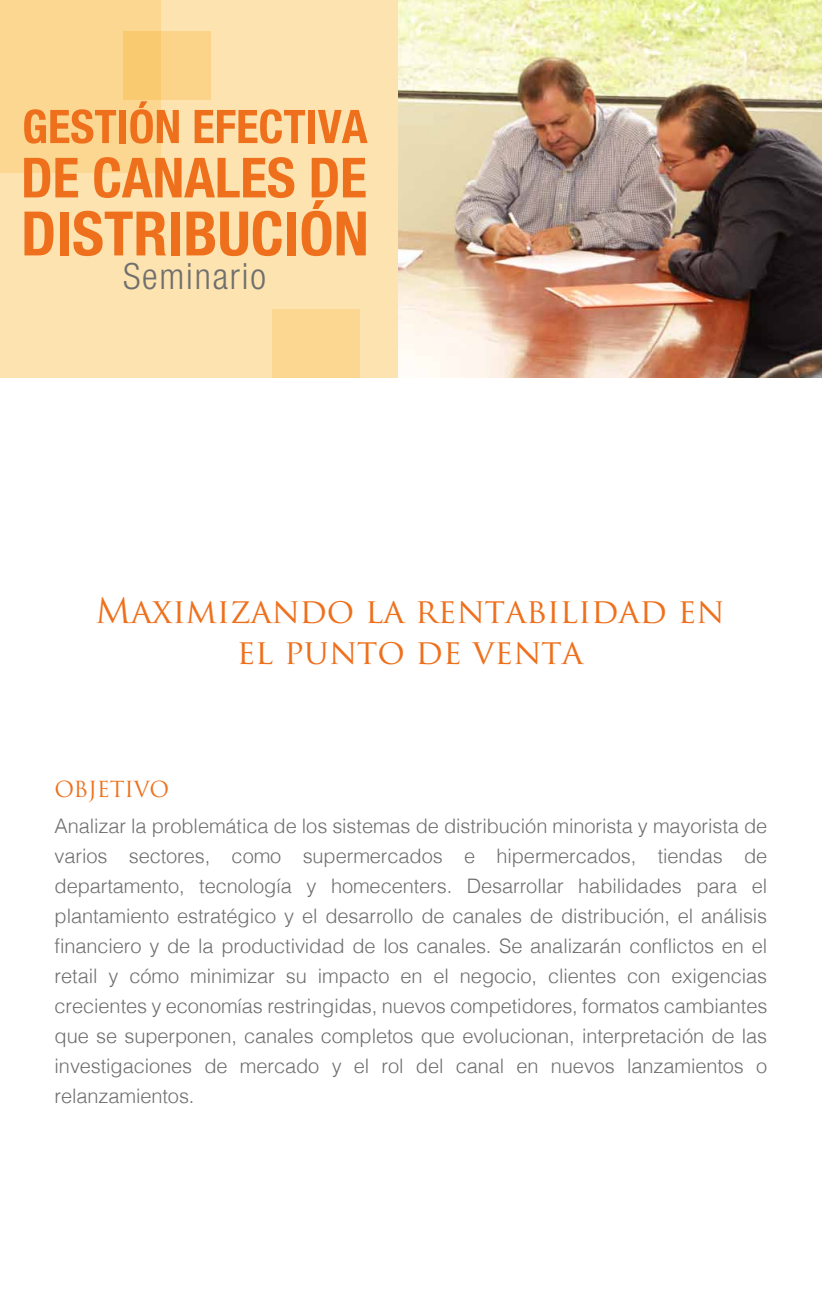
<style>
.page{position:relative;width:822px;height:1304px;background:#fff}
.page>*{position:absolute;margin:0;border:0;box-sizing:border-box;transform-origin:0 0}
.t1{font:300 condensed 36.2px "Helvetica Neue LT Std";letter-spacing:.05em;color:#706f6f}
.t2{font:34px/40.8px "Trajan Pro";letter-spacing:-.005em;color:#ee701c;text-align:center}
.t3{font:21.6px "Trajan Pro";letter-spacing:-.01em;color:#ee701c}
.t4{font:300 20px/30px "Helvetica";letter-spacing:-.005em;color:#706f6f;text-align:justify}
</style>
<div class="page">
<div style="left:0;top:0;width:821px;height:378px;background:#fce3af"></div>
<img style="left:398px;top:0;width:423px;height:378px">
<div style="left:0;top:0;width:160px;height:173px;background:#fbd792"></div>
<div style="left:123px;top:31px;width:87px;height:69px;background:linear-gradient(to right,#fac86d,#fbd691)"></div>
<div style="left:272px;top:309px;width:88px;height:69px;background:#fbd792"></div>
<svg style="left:24px;top:109px;width:92px;height:35px"></svg>
<div style="left:119px;top:110px;width:7px;height:33px;background:#ee701c"></div>
<svg style="left:130px;top:101px;width:49px;height:43px"></svg>
<svg style="left:194px;top:109px;width:111px;height:35px"></svg>
<div style="left:308px;top:110px;width:7px;height:33px;background:#ee701c"></div>
<svg style="left:318px;top:110px;width:49px;height:33px"></svg>
<svg style="left:24px;top:158px;width:54px;height:39px"></svg>
<svg style="left:94px;top:157px;width:200px;height:41px"></svg>
<svg style="left:24px;top:212px;width:29px;height:43px"></svg>
<div style="left:60px;top:212px;width:9px;height:43px;background:#ee701c"></div>
<svg style="left:73px;top:211px;width:93px;height:45px"></svg>
<div style="left:171px;top:212px;width:9px;height:43px;background:#ee701c"></div>
<svg style="left:186px;top:211px;width:95px;height:45px"></svg>
<div style="left:287px;top:212px;width:9px;height:43px;background:#ee701c"></div>
<svg style="left:301px;top:158px;width:65px;height:98px"></svg>
<h1 class="t1" style="left:123px;top:255px;width:144px">Seminario</h1>
<h2 class="t2" style="left:95px;top:590px;width:631px">Maximizando la rentabilidad en el punto de venta</h2>
<p class="t3" style="left:55px;top:775px;width:116px">OBJETIVO</p>
<p class="t4" style="left:55px;top:809px;width:714px">Analizar la problemática de los sistemas de distribución minorista y mayorista de varios sectores, como supermercados e hipermercados, tiendas de departamento, tecnología y homecenters. Desarrollar habilidades para el plantamiento estratégico y el desarrollo de canales de distribución, el análisis financiero y de la productividad de los canales. Se analizarán conflictos en el retail y cómo minimizar su impacto en el negocio, clientes con exigencias crecientes y economías restringidas, nuevos competidores, formatos cambiantes que se superponen, canales completos que evolucionan, interpretación de las investigaciones de mercado y el rol del canal en nuevos lanzamientos o relanzamientos.</p>
</div>
